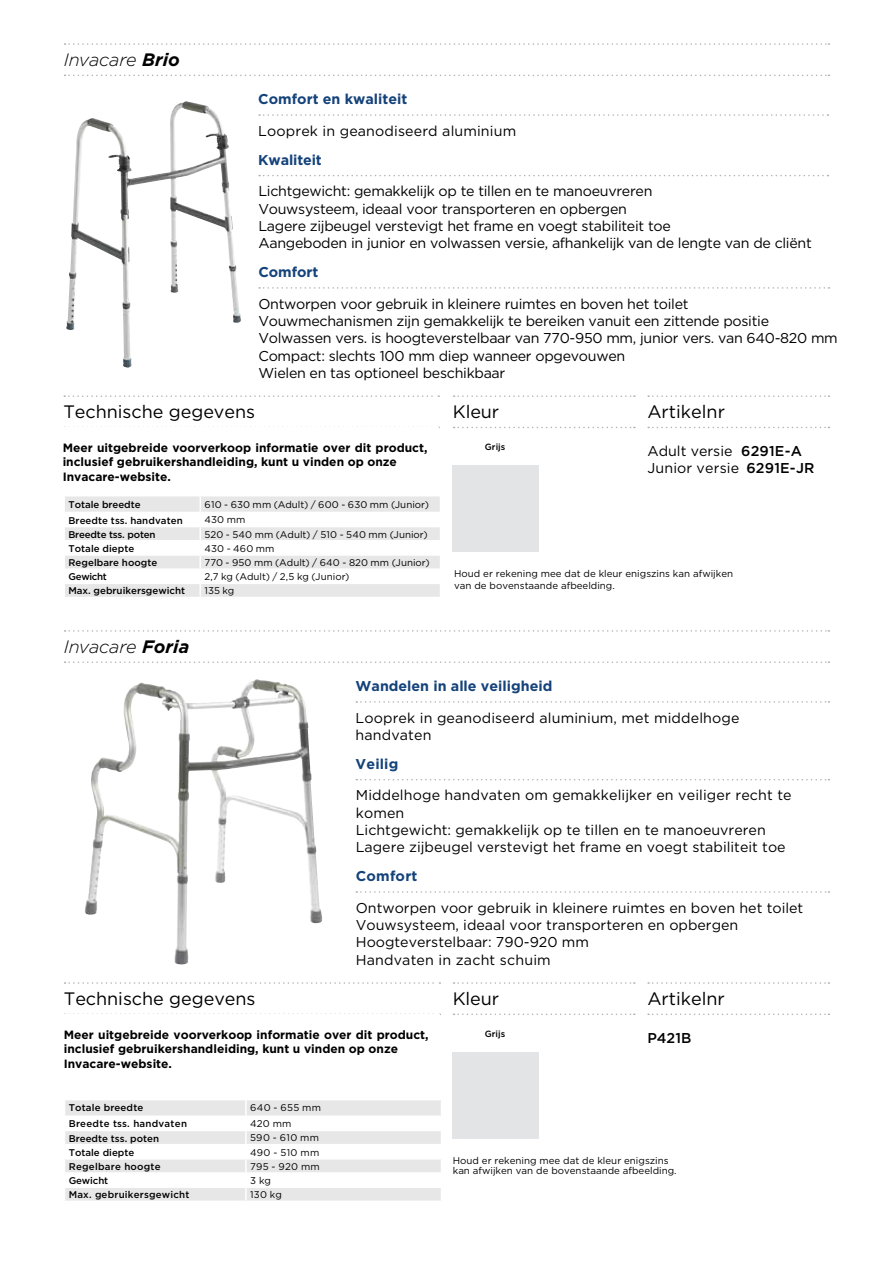
<style>
.page{position:relative;width:893px;height:1263px;background:#fff}
.page>*{position:absolute;margin:0;border:0;box-sizing:border-box;transform-origin:0 0}
.t1{font:18px "Gotham";color:#000}
.t2{font:italic 300 18px "Gotham";letter-spacing:-.01em;color:#000}
.t3{font:14.25px/17.2px "Gotham";letter-spacing:-.02em;color:#000}
.t4{font:14.25px/17.2px "Gotham";color:#000}
.t5{font:14.25px/17.2px "Gotham";letter-spacing:.01em;color:#000}
.t6{font:700 14.25px "Gotham";color:#14427a}
.t7{font:500 14.25px "Gotham";letter-spacing:.005em;color:#000}
.t8{font:700 12px/14.4px "Gotham";color:#000}
.t9{font:9.75px/11.7px "Gotham";color:#000}
.t10{font:500 9.75px "Gotham";letter-spacing:.005em;color:#000}
.t11{font:500 9.75px "Gotham";letter-spacing:.025em;color:#000}
.t12{font:500 9.75px "Gotham";letter-spacing:-.02em;color:#000}
.t13{font:500 9.75px "Gotham";letter-spacing:-.035em;color:#000}
.t14{font:500 9.75px "Gotham";letter-spacing:-.015em;color:#000}
.t15{font:500 9px "Gotham";letter-spacing:.005em;color:#000}
.s1{font-weight:700}
.s2{font-weight:500}
</style>
<div class="page">
<svg style="left:454px;top:395px;width:181px;height:2px"></svg>
<svg style="left:454px;top:427px;width:181px;height:1px"></svg>
<div style="left:453px;top:466px;width:86px;height:86px;background:#e3e4e6"></div>
<svg style="left:648px;top:982px;width:181px;height:2px"></svg>
<svg style="left:648px;top:1013px;width:181px;height:2px"></svg>
<svg style="left:65px;top:43px;width:764px;height:2px"></svg>
<svg style="left:65px;top:75px;width:764px;height:1px"></svg>
<img style="left:66px;top:101px;width:175px;height:267px">
<svg style="left:259px;top:287px;width:570px;height:2px"></svg>
<svg style="left:65px;top:496px;width:375px;height:101px"></svg>
<svg style="left:65px;top:630px;width:764px;height:2px"></svg>
<svg style="left:65px;top:661px;width:764px;height:2px"></svg>
<img style="left:85px;top:679px;width:172px;height:286px">
<svg style="left:356px;top:891px;width:473px;height:2px"></svg>
<svg style="left:64px;top:395px;width:375px;height:2px"></svg>
<svg style="left:454px;top:982px;width:181px;height:2px"></svg>
<svg style="left:454px;top:1013px;width:181px;height:2px"></svg>
<div style="left:453px;top:1053px;width:86px;height:86px;background:#e3e4e6"></div>
<svg style="left:65px;top:1100px;width:376px;height:100px"></svg>
<svg style="left:65px;top:982px;width:375px;height:2px"></svg>
<svg style="left:65px;top:1013px;width:375px;height:1px"></svg>
<svg style="left:648px;top:395px;width:181px;height:2px"></svg>
<svg style="left:648px;top:427px;width:181px;height:1px"></svg>
<svg style="left:259px;top:114px;width:569px;height:2px"></svg>
<svg style="left:259px;top:175px;width:569px;height:1px"></svg>
<svg style="left:356px;top:701px;width:473px;height:2px"></svg>
<svg style="left:356px;top:779px;width:473px;height:1px"></svg>
<p class="t2" style="left:64px;top:48px;width:118px">Invacare <span class="s1">Brio</span></p>
<p class="t6" style="left:258px;top:90px;width:151px">Comfort en kwaliteit</p>
<p class="t5" style="left:258px;top:122px;width:259px">Looprek in geanodiseerd aluminium</p>
<p class="t6" style="left:258px;top:150px;width:65px">Kwaliteit</p>
<p class="t3" style="left:258px;top:182px;width:555px">Lichtgewicht: gemakkelijk op te tillen en te manoeuvreren<br>Vouwsysteem, ideaal voor transporteren en opbergen<br>Lagere zijbeugel verstevigt het frame en voegt stabiliteit toe<br>Aangeboden in junior en volwassen versie, afhankelijk van de lengte van de cliënt</p>
<p class="t6" style="left:258px;top:262px;width:61px">Comfort</p>
<p class="t3" style="left:258px;top:295px;width:581px">Ontworpen voor gebruik in kleinere ruimtes en boven het toilet<br>Vouwmechanismen zijn gemakkelijk te bereiken vanuit een zittende positie Volwassen vers. is hoogteverstelbaar van 770-950 mm, junior vers. van 640-820 mm Compact: slechts 100 mm diep wanneer opgevouwen<br>Wielen en tas optioneel beschikbaar</p>
<p class="t1" style="left:63px;top:400px;width:193px">Technische gegevens</p>
<p class="t8" style="left:63px;top:440px;width:366px">Meer uitgebreide voorverkoop informatie over dit product, inclusief gebruikershandleiding, kunt u vinden op onze<br>Invacare-website.</p>
<p class="t10" style="left:68px;top:498px;width:74px">Totale breedte</p>
<p class="t9" style="left:205px;top:498px;width:226px">610 - 630 mm (Adult) / 600 - 630 mm (Junior)</p>
<p class="t10" style="left:68px;top:514px;width:116px">Breedte tss. handvaten</p>
<p class="t9" style="left:205px;top:514px;width:42px">430 mm</p>
<p class="t12" style="left:68px;top:528px;width:89px">Breedte tss. poten</p>
<p class="t9" style="left:205px;top:528px;width:225px">520 - 540 mm (Adult) / 510 - 540 mm (Junior)</p>
<p class="t10" style="left:68px;top:542px;width:67px">Totale diepte</p>
<p class="t9" style="left:205px;top:542px;width:71px">430 - 460 mm</p>
<p class="t10" style="left:68px;top:556px;width:91px">Regelbare hoogte</p>
<p class="t9" style="left:205px;top:556px;width:227px">770 - 950 mm (Adult) / 640 - 820 mm (Junior)</p>
<p class="t13" style="left:68px;top:570px;width:40px">Gewicht</p>
<p class="t9" style="left:205px;top:571px;width:146px">2,7 kg (Adult) / 2,5 kg (Junior)</p>
<p class="t10" style="left:68px;top:585px;width:118px">Max. gebruikersgewicht</p>
<p class="t9" style="left:205px;top:585px;width:31px">135 kg</p>
<p class="t2" style="left:64px;top:635px;width:127px">Invacare <span class="s1">Foria</span></p>
<p class="t1" style="left:453px;top:400px;width:48px">Kleur</p>
<p class="t15" style="left:485px;top:441px;width:22px">Grijs</p>
<p class="t1" style="left:647px;top:400px;width:79px">Artikelnr</p>
<p class="t5" style="left:647px;top:442px;width:169px">Adult versie <span class="s2">6291E-A<br></span>Junior versie <span class="s2">6291E-JR</span></p>
<p class="t9" style="left:454px;top:567px;width:281px">Houd er rekening mee dat de kleur enigszins kan afwijken van de bovenstaande afbeelding.</p>
<p class="t6" style="left:356px;top:676px;width:198px">Wandelen in alle veiligheid</p>
<p class="t5" style="left:356px;top:709px;width:385px">Looprek in geanodiseerd aluminium, met middelhoge handvaten</p>
<p class="t6" style="left:356px;top:754px;width:44px">Veilig</p>
<p class="t4" style="left:356px;top:786px;width:437px">Middelhoge handvaten om gemakkelijker en veiliger recht te komen<br>Lichtgewicht: gemakkelijk op te tillen en te manoeuvreren Lagere zijbeugel verstevigt het frame en voegt stabiliteit toe</p>
<p class="t6" style="left:356px;top:866px;width:63px">Comfort</p>
<p class="t4" style="left:356px;top:899px;width:449px">Ontworpen voor gebruik in kleinere ruimtes en boven het toilet Vouwsysteem, ideaal voor transporteren en opbergen Hoogteverstelbaar: 790-920 mm<br>Handvaten in zacht schuim</p>
<p class="t1" style="left:64px;top:987px;width:193px">Technische gegevens</p>
<p class="t8" style="left:64px;top:1027px;width:366px">Meer uitgebreide voorverkoop informatie over dit product, inclusief gebruikershandleiding, kunt u vinden op onze<br>Invacare-website.</p>
<p class="t10" style="left:69px;top:1101px;width:76px">Totale breedte</p>
<p class="t9" style="left:250px;top:1101px;width:72px">640 - 655 mm</p>
<p class="t11" style="left:69px;top:1117px;width:120px">Breedte tss. handvaten</p>
<p class="t9" style="left:250px;top:1118px;width:43px">420 mm</p>
<p class="t10" style="left:69px;top:1132px;width:92px">Breedte tss. poten</p>
<p class="t9" style="left:250px;top:1132px;width:70px">590 - 610 mm</p>
<p class="t10" style="left:69px;top:1146px;width:67px">Totale diepte</p>
<p class="t9" style="left:250px;top:1146px;width:71px">490 - 510 mm</p>
<p class="t11" style="left:69px;top:1160px;width:93px">Regelbare hoogte</p>
<p class="t9" style="left:250px;top:1160px;width:71px">795 - 920 mm</p>
<p class="t14" style="left:69px;top:1174px;width:41px">Gewicht</p>
<p class="t9" style="left:250px;top:1174px;width:22px">3 kg</p>
<p class="t10" style="left:69px;top:1188px;width:122px">Max. gebruikersgewicht</p>
<p class="t9" style="left:250px;top:1189px;width:33px">130 kg</p>
<p class="t1" style="left:453px;top:987px;width:48px">Kleur</p>
<p class="t15" style="left:485px;top:1028px;width:22px">Grijs</p>
<p class="t1" style="left:647px;top:987px;width:79px">Artikelnr</p>
<p class="t7" style="left:647px;top:1028px;width:46px">P421B</p>
<p class="t9" style="left:453px;top:1154px;width:225px;line-height:10.5px">Houd er rekening mee dat de kleur enigszins kan afwijken van de bovenstaande afbeelding.</p>
</div>
